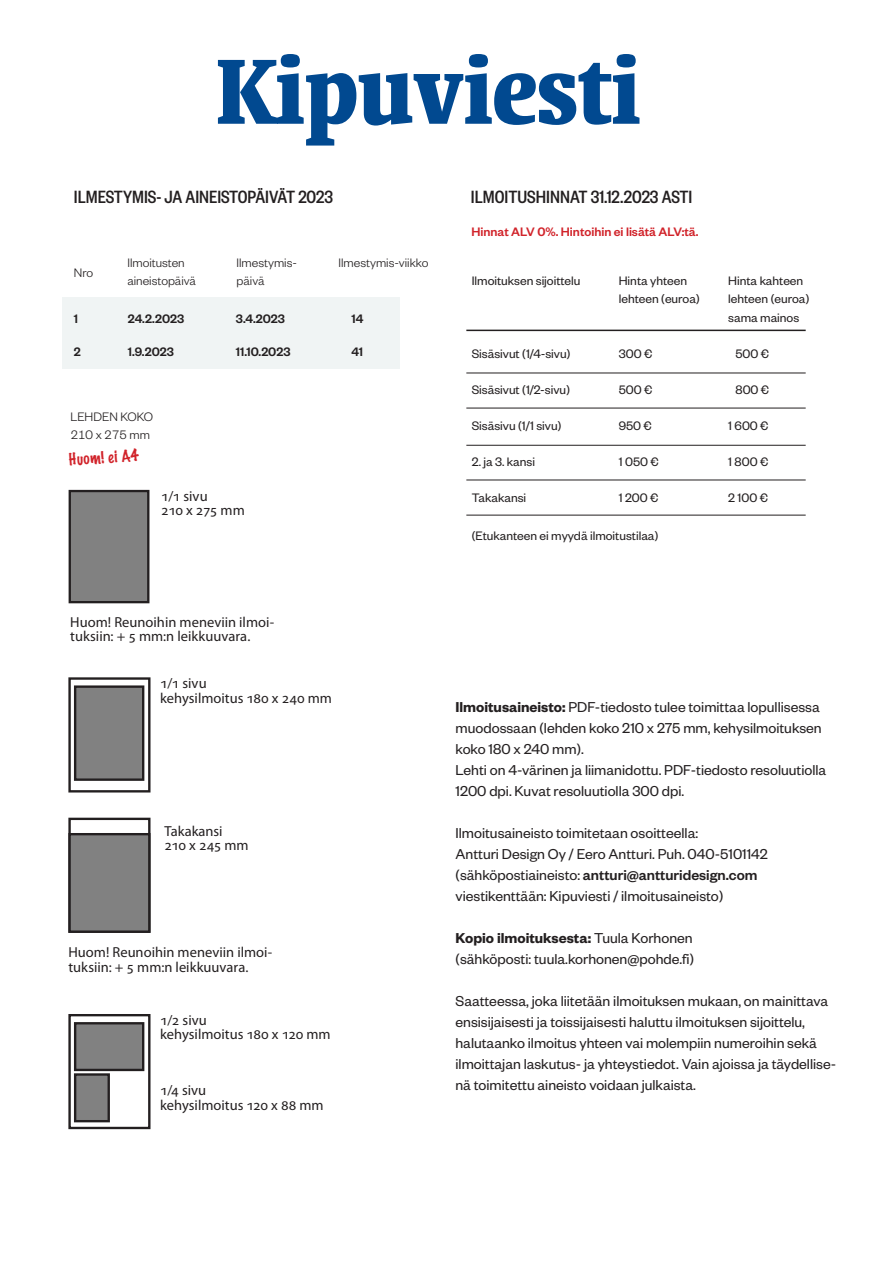
<style>
.page{position:relative;width:893px;height:1263px;background:#fff}
.page>*{position:absolute;margin:0;border:0;box-sizing:border-box;transform-origin:0 0}
.t1{font:500 19.5px "Founders Grotesk Cond";color:#231f20}
.Leipis_2__yhdistys{font:15.75px/21px "Founders Grotesk";color:#231f20}
.t2{font:100 14.85px "Marker Felt";color:#d1232a}
.Body_text_1{font:14.55px/14.5px "Myriad Pro";color:#231f20}
.Leipis_2__yhdistys-2{font:13.5px "Founders Grotesk";color:#231f20}
.Body_text_1-2{font:300 13.5px "Founders Grotesk";color:#231f20}
.t3{font:500 13.5px "Founders Grotesk";color:#231f20}
.t4{font:500 13.5px "Founders Grotesk";color:#d1232a}
.s1{font-weight:600}
.s2{font-weight:500}
</style>
<div class="page">
<div style="left:63px;top:298px;width:337px;height:71px;background:#f0f4f4"></div>
<div style="left:70px;top:491px;width:78px;height:111px;background:#818181"></div>
<div style="left:69px;top:490px;width:80px;height:113px;border:2px solid #231f20"></div>
<div style="left:68px;top:818px;width:82px;height:115px;border:2px solid #231f20"></div>
<div style="left:70px;top:834px;width:79px;height:98px;background:#818181"></div>
<div style="left:68px;top:833px;width:82px;height:100px;border:2px solid #231f20"></div>
<svg style="left:218px;top:54px;width:421px;height:92px"></svg>
<hr style="left:466px;top:330px;width:340px;height:1px;background:#231f20">
<hr style="left:466px;top:373px;width:340px;height:1px;background:#231f20">
<hr style="left:466px;top:408px;width:340px;height:1px;background:#231f20">
<hr style="left:466px;top:445px;width:340px;height:1px;background:#231f20">
<hr style="left:466px;top:480px;width:340px;height:1px;background:#231f20">
<hr style="left:466px;top:515px;width:340px;height:1px;background:#231f20">
<div style="left:68px;top:677px;width:82px;height:115px;border:2px solid #231f20"></div>
<div style="left:75px;top:687px;width:68px;height:93px;background:#818181"></div>
<div style="left:74px;top:685px;width:70px;height:96px;border:2px solid #231f20"></div>
<div style="left:68px;top:1014px;width:82px;height:115px;border:2px solid #231f20"></div>
<div style="left:75px;top:1023px;width:68px;height:47px;background:#818181"></div>
<div style="left:74px;top:1022px;width:70px;height:49px;border:2px solid #231f20"></div>
<div style="left:75px;top:1074px;width:34px;height:47px;background:#818181"></div>
<div style="left:74px;top:1073px;width:36px;height:49px;border:2px solid #231f20"></div>
<p class="t1" style="left:74px;top:186px;width:261px">ILMESTYMIS- JA AINEISTOPÄIVÄT 2023</p>
<p class="t1" style="left:471px;top:186px;width:223px">ILMOITUSHINNAT 31.12.2023 ASTI</p>
<p class="Body_text_1-2" style="left:127px;top:254px;width:59px">Ilmoitusten</p>
<p class="Body_text_1-2" style="left:127px;top:272px;width:70px">aineistopäivä</p>
<p class="Body_text_1-2" style="left:237px;top:254px;width:62px">Ilmestymis-</p>
<p class="Body_text_1-2" style="left:237px;top:272px;width:30px">päivä</p>
<p class="Body_text_1-2" style="left:339px;top:255px;width:91px">Ilmestymis-viikko</p>
<p class="Body_text_1-2" style="left:74px;top:265px;width:21px">Nro</p>
<p class="t3" style="left:74px;top:311px;width:6px">1</p>
<p class="t3" style="left:128px;top:311px;width:58px">24.2.2023</p>
<p class="t3" style="left:236px;top:311px;width:51px">3.4.2023</p>
<p class="t3" style="left:351px;top:311px;width:13px">14</p>
<p class="t3" style="left:74px;top:343px;width:8px">2</p>
<p class="t3" style="left:128px;top:343px;width:47px">1.9.2023</p>
<p class="t3" style="left:236px;top:343px;width:56px">11.10.2023</p>
<p class="t3" style="left:351px;top:343px;width:13px">41</p>
<p class="Body_text_1-2" style="left:70px;top:409px;width:84px">LEHDEN KOKO</p>
<p class="Body_text_1-2" style="left:70px;top:427px;width:81px">210 x 275 mm</p>
<p class="t2" style="left:68px;top:448px;width:72px;rotate:-4deg">Huom! ei A4</p>
<p class="Body_text_1" style="left:161px;top:488px;width:48px">1/1 sivu</p>
<p class="Body_text_1" style="left:161px;top:503px;width:85px">210 x 275 mm</p>
<p class="t4" style="left:471px;top:223px;width:229px">Hinnat ALV 0%. Hintoihin ei lisätä ALV:tä.</p>
<p class="Leipis_2__yhdistys-2" style="left:472px;top:272px;width:110px">Ilmoituksen sijoittelu</p>
<p class="Leipis_2__yhdistys-2" style="left:619px;top:272px;width:70px">Hinta yhteen</p>
<p class="Leipis_2__yhdistys-2" style="left:728px;top:272px;width:77px">Hinta kahteen</p>
<p class="Leipis_2__yhdistys-2" style="left:619px;top:291px;width:83px">lehteen (euroa)</p>
<p class="Leipis_2__yhdistys-2" style="left:728px;top:291px;width:83px">lehteen (euroa)</p>
<p class="Leipis_2__yhdistys-2" style="left:728px;top:309px;width:73px">sama mainos</p>
<p class="Leipis_2__yhdistys-2" style="left:472px;top:345px;width:100px">Sisäsivut (1/4-sivu)</p>
<p class="Leipis_2__yhdistys-2" style="left:619px;top:345px;width:35px">300 €</p>
<p class="Leipis_2__yhdistys-2" style="left:736px;top:345px;width:35px">500 €</p>
<p class="Leipis_2__yhdistys-2" style="left:472px;top:381px;width:100px">Sisäsivut (1/2-sivu)</p>
<p class="Leipis_2__yhdistys-2" style="left:619px;top:381px;width:35px">500 €</p>
<p class="Leipis_2__yhdistys-2" style="left:736px;top:381px;width:35px">800 €</p>
<p class="Leipis_2__yhdistys-2" style="left:472px;top:417px;width:91px">Sisäsivu (1/1 sivu)</p>
<p class="Leipis_2__yhdistys-2" style="left:619px;top:417px;width:35px">950 €</p>
<p class="Leipis_2__yhdistys-2" style="left:728px;top:417px;width:42px">1 600 €</p>
<p class="Leipis_2__yhdistys-2" style="left:472px;top:453px;width:65px">2. ja 3. kansi</p>
<p class="Leipis_2__yhdistys-2" style="left:619px;top:453px;width:42px">1 050 €</p>
<p class="Leipis_2__yhdistys-2" style="left:728px;top:453px;width:42px">1 800 €</p>
<p class="Leipis_2__yhdistys-2" style="left:472px;top:489px;width:56px">Takakansi</p>
<p class="Leipis_2__yhdistys-2" style="left:619px;top:489px;width:41px">1 200 €</p>
<p class="Leipis_2__yhdistys-2" style="left:728px;top:489px;width:41px">2 100 €</p>
<p class="Leipis_2__yhdistys-2" style="left:472px;top:527px;width:188px">(Etukanteen ei myydä ilmoitustilaa)</p>
<p class="Body_text_1" style="left:70px;top:614px;width:205px">Huom! Reunoihin meneviin ilmoi&shy;tuksiin: + 5 mm:n leikkuuvara.</p>
<p class="Body_text_1" style="left:160px;top:676px;width:48px">1/1 sivu</p>
<p class="Body_text_1" style="left:160px;top:690px;width:173px">kehysilmoitus 180 x 240 mm</p>
<p class="Body_text_1" style="left:164px;top:823px;width:60px">Takakansi</p>
<p class="Body_text_1" style="left:164px;top:838px;width:86px">210 x 245 mm</p>
<p class="Body_text_1" style="left:68px;top:945px;width:205px">Huom! Reunoihin meneviin ilmoi&shy;tuksiin: + 5 mm:n leikkuuvara.</p>
<p class="Body_text_1" style="left:160px;top:1012px;width:48px">1/2 sivu</p>
<p class="Body_text_1" style="left:160px;top:1027px;width:172px">kehysilmoitus 180 x 120 mm</p>
<p class="Body_text_1" style="left:160px;top:1082px;width:47px">1/4 sivu</p>
<p class="Body_text_1" style="left:160px;top:1097px;width:165px">kehysilmoitus 120 x 88 mm</p>
<p class="Leipis_2__yhdistys" style="left:455px;top:696px;width:372px"><span class="s1">Ilmoitusaineisto:</span> PDF-tiedosto tulee toimittaa lopullisessa muodossaan (lehden koko 210 x 275 mm, kehysilmoituksen koko 180 x 240 mm).<br>Lehti on 4-värinen ja liimanidottu. PDF-tiedosto resoluutiolla 1200 dpi. Kuvat resoluutiolla 300 dpi.</p>
<p class="Leipis_2__yhdistys" style="left:455px;top:822px;width:314px">Ilmoitusaineisto toimitetaan osoitteella:<br>Antturi Design Oy / Eero Antturi. Puh. 040-5101142</p>
<p class="Leipis_2__yhdistys" style="left:455px;top:864px;width:303px">(sähköpostiaineisto: <span class="s2">antturi@antturidesign.com </span>viestikenttään: Kipuviesti / ilmoitusaineisto)</p>
<p class="Leipis_2__yhdistys" style="left:455px;top:927px;width:240px"><span class="s1">Kopio ilmoituksesta:</span> Tuula Korhonen (sähköposti: tuula.korhonen@pohde.fi)</p>
<p class="Leipis_2__yhdistys" style="left:455px;top:990px;width:382px">Saatteessa, joka liitetään ilmoituksen mukaan, on mainittava ensisijaisesti ja toissijaisesti haluttu ilmoituksen sijoittelu, halutaanko ilmoitus yhteen vai molempiin numeroihin sekä ilmoittajan laskutus- ja yhteystiedot. Vain ajoissa ja täydellise&shy;nä toimitettu aineisto voidaan julkaista.</p>
</div>
